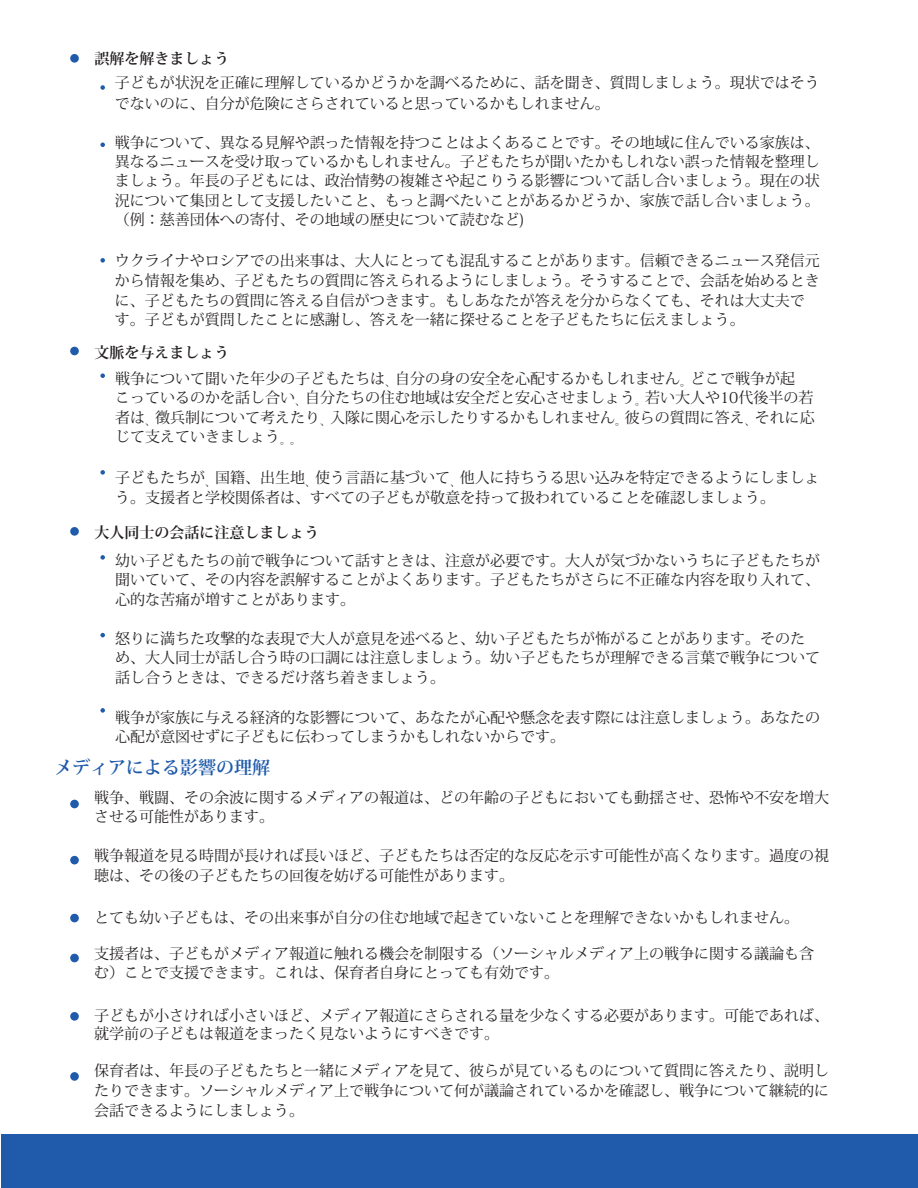
<style>
.page{position:relative;width:918px;height:1188px;background:#fff}
.page>*{position:absolute;margin:0;border:0;box-sizing:border-box;transform-origin:0 0}
.t1{font:700 18px "Koz Min Pr 6 N";color:#1f5baa}
.t2{font:15px/19.5px "Koz Min Pr 6 N";color:#231f20}
.t3{font:700 15px "Koz Min Pr 6 N";color:#231f20}
</style>
<div class="page">
<div style="left:1px;top:1134px;width:917px;height:54px;background:#1f5baa"></div>
<div style="left:70px;top:347px;width:9px;height:8px;background:#1f5baa;border-radius:50%"></div>
<div style="left:70px;top:54px;width:9px;height:9px;background:#1f5baa;border-radius:50%"></div>
<div style="left:70px;top:527px;width:9px;height:9px;background:#1f5baa;border-radius:50%"></div>
<div style="left:70px;top:800px;width:9px;height:8px;background:#1f5baa;border-radius:50%"></div>
<div style="left:70px;top:856px;width:9px;height:8px;background:#1f5baa;border-radius:50%"></div>
<div style="left:70px;top:1012px;width:9px;height:9px;background:#1f5baa;border-radius:50%"></div>
<div style="left:70px;top:954px;width:9px;height:8px;background:#1f5baa;border-radius:50%"></div>
<div style="left:70px;top:1072px;width:9px;height:9px;background:#1f5baa;border-radius:50%"></div>
<div style="left:70px;top:914px;width:9px;height:8px;background:#1f5baa;border-radius:50%"></div>
<svg style="left:100px;top:142px;width:5px;height:5px"></svg>
<svg style="left:100px;top:85px;width:5px;height:5px"></svg>
<svg style="left:100px;top:373px;width:5px;height:5px"></svg>
<svg style="left:100px;top:633px;width:5px;height:4px"></svg>
<svg style="left:100px;top:555px;width:5px;height:5px"></svg>
<svg style="left:100px;top:708px;width:5px;height:5px"></svg>
<svg style="left:100px;top:258px;width:5px;height:5px"></svg>
<svg style="left:100px;top:470px;width:5px;height:5px"></svg>
<p class="t3" style="left:94px;top:50px;width:136px">誤解を解きましょう</p>
<p class="t2" style="left:115px;top:72px;width:706px;line-height:20.7px">子どもが状況を正確に理解しているかどうかを調べるために、話を聞き、質問しましょう。現状ではそうでないのに、自分が危険にさらされていると思っているかもしれません。</p>
<p class="t2" style="left:115px;top:133px;width:706px;text-align:justify">戦争について、異なる見解や誤った情報を持つことはよくあることです。その地域に住んでいる家族は、異なるニュースを受け取っているかもしれません。子どもたちが聞いたかもしれない誤った情報を整理しましょう。年長の子どもには、政治情勢の複雑さや起こりうる影響について話し合いましょう。現在の状況について集団として支援したいこと、もっと調べたいことがあるかどうか、家族で話し合いましょう。（例：慈善団体への寄付、その地域の歴史について読むなど)</p>
<p class="t2" style="left:115px;top:251px;width:706px">ウクライナやロシアでの出来事は、大人にとっても混乱することがあります。信頼できるニュース発信元から情報を集め、子どもたちの質問に答えられるようにしましょう。そうすることで、会話を始めるときに、子どもたちの質問に答える自信がつきます。もしあなたが答えを分からなくても、それは大丈夫です。子どもが質問したことに感謝し、答えを一緒に探せることを子どもたちに伝えましょう。</p>
<p class="t3" style="left:94px;top:344px;width:136px">文脈を与えましょう</p>
<p class="t2" style="left:115px;top:369px;width:701px">戦争について聞いた年少の子どもたちは<sub>、</sub>自分の身の安全を心配するかもしれません<sub>。</sub>どこで戦争が起<br>こっているのかを話し合い<sub>、</sub>自分たちの住む地域は安全だと安心させましょう<sub>。</sub>若い大人や10代後半の若者は<sub>、</sub>徴兵制について考えたり<sub>、</sub>入隊に関心を示したりするかもしれません<sub>。</sub>彼らの質問に答え<sub>、</sub>それに応じて支えていきましょう<sub>。。</sub></p>
<p class="t2" style="left:115px;top:468px;width:706px">子どもたちが<sub>、</sub>国籍、出生地<sub>、</sub>使う言語に基づいて<sub>、</sub>他人に持ちうる思い込みを特定できるようにしましょう。支援者と学校関係者は、すべての子どもが敬意を持って扱われていることを確認しましょう。</p>
<p class="t3" style="left:94px;top:524px;width:226px">大人同士の会話に注意しましょう</p>
<p class="t2" style="left:115px;top:551px;width:706px;text-align:justify">幼い子どもたちの前で戦争について話すときは、注意が必要です。大人が気づかないうちに子どもたちが聞いていて、その内容を誤解することがよくあります。子どもたちがさらに不正確な内容を取り入れて、心的な苦痛が増すことがあります。</p>
<p class="t2" style="left:115px;top:629px;width:706px">怒りに満ちた攻撃的な表現で大人が意見を述べると、幼い子どもたちが怖がることがあります。そのため、大人同士が話し合う時の口調には注意しましょう。幼い子どもたちが理解できる言葉で戦争について話し合うときは、できるだけ落ち着きましょう。</p>
<p class="t2" style="left:115px;top:708px;width:706px">戦争が家族に与える経済的な影響について、あなたが心配や懸念を表す際には注意しましょう。あなたの心配が意図せずに子どもに伝わってしまうかもしれないからです。</p>
<p class="t1" style="left:54px;top:758px;width:217px">メディアによる影響の理解</p>
<p class="t2" style="left:94px;top:788px;width:736px">戦争、戦闘、その余波に関するメディアの報道は、どの年齢の子どもにおいても動揺させ、恐怖や不安を増大させる可能性があります。</p>
<p class="t2" style="left:94px;top:846px;width:736px">戦争報道を見る時間が長ければ長いほど、子どもたちは否定的な反応を示す可能性が高くなります。過度の視聴は、その後の子どもたちの回復を妨げる可能性があります。</p>
<p class="t2" style="left:94px;top:908px;width:706px">とても幼い子どもは、その出来事が自分の住む地域で起きていないことを理解できないかもしれません。</p>
<p class="t2" style="left:94px;top:944px;width:721px">支援者は、子どもがメディア報道に触れる機会を制限する（ソーシャルメディア上の戦争に関する議論も含む）ことで支援できます。これは、保育者自身にとっても有効です。</p>
<p class="t2" style="left:94px;top:1006px;width:736px;line-height:18px">子どもが小さければ小さいほど、メディア報道にさらされる量を少なくする必要があります。可能であれば、就学前の子どもは報道をまったく見ないようにすべきです。</p>
<p class="t2" style="left:94px;top:1061px;width:736px;line-height:20px;text-align:justify">保育者は、年長の子どもたちと一緒にメディアを見て、彼らが見ているものについて質問に答えたり、説明したりできます。ソーシャルメディア上で戦争について何が議論されているかを確認し、戦争について継続的に会話できるようにしましょう。</p>
</div>
